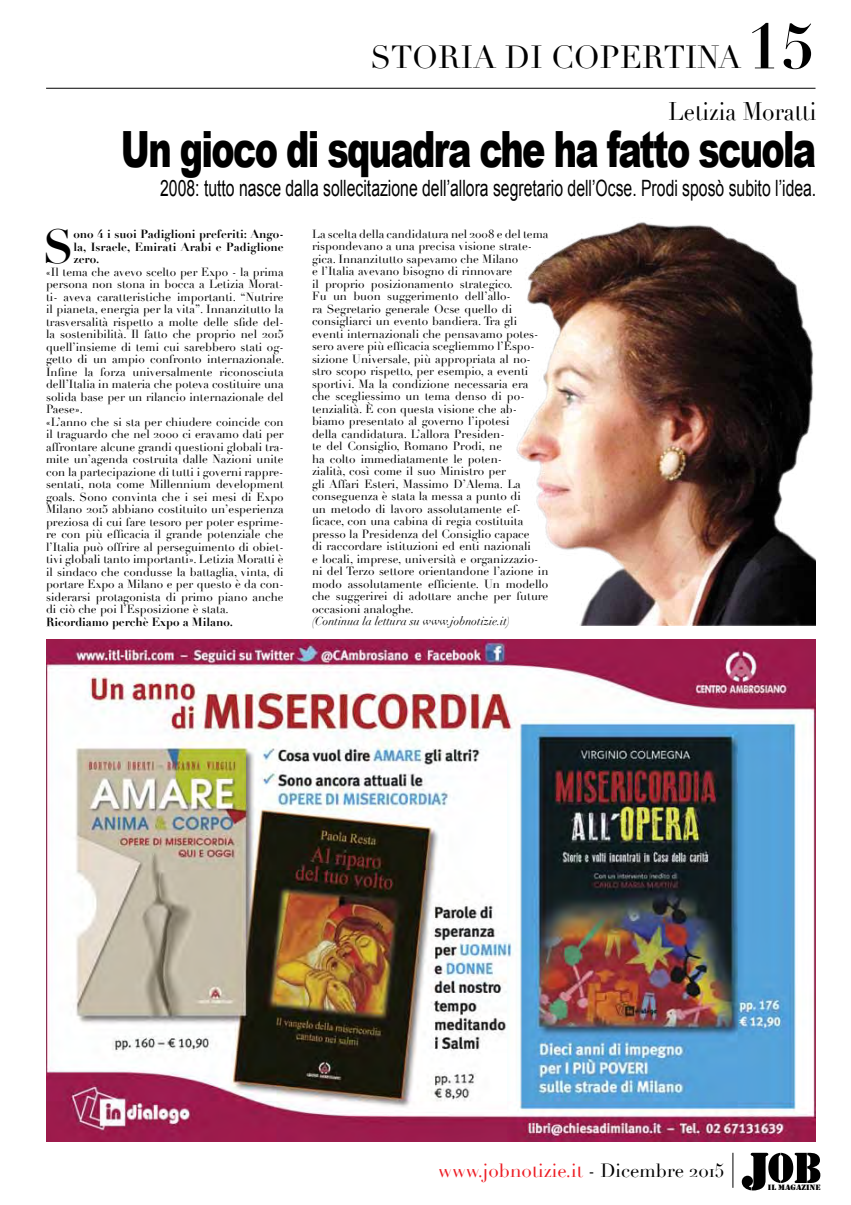
<style>
.page{position:relative;width:851px;height:1205px;background:#fff}
.page>*{position:absolute;margin:0;border:0;box-sizing:border-box;transform-origin:0 0}
.t1{font:700 62.5px "Didot";color:#000}
.t2{font:900 50px "Arial";letter-spacing:-.05em;color:#000;scale:.7 1}
.t3{font:700 46.75px "Didot";color:#000}
.t4{font:31.25px "Didot";color:#000}
.t5{font:25px "Didot";color:#000;scale:.9 1}
.t6{font:22.5px "Arial";color:#000;scale:.7 1}
.t7{font:18.75px "Didot";color:#ed1d24}
.t8{font:11.62px/12.5px "Didot";color:#000}
.t9{font:700 11.62px/12.5px "Didot";color:#000;text-align:justify}
.t10{font:italic 11.62px "Didot";color:#000}
.t11{font:8px "Stencil";color:#000;scale:1.1 1}
.s1{color:#000}
</style>
<div class="page">
<svg style="left:741px;top:1153px;width:79px;height:37px"></svg>
<hr style="left:732px;top:1153px;width:1px;height:35px;background:#000">
<hr style="left:46px;top:88px;width:769px;height:1px;background:#000">
<img style="left:46px;top:640px;width:769px;height:501px">
<img style="left:516px;top:222px;width:299px;height:403px">
<h3 class="t4" style="left:370px;top:39px;width:372px">STORIA DI COPERTINA</h3>
<h1 class="t1" style="left:745px;top:7px;width:71px">15</h1>
<h3 class="t5" style="left:668px;top:96px;width:166px">Letizia Moratti</h3>
<h2 class="t2" style="left:121px;top:113px;width:994px">Un gioco di squadra che ha fatto scuola</h2>
<h3 class="t6" style="left:160px;top:174px;width:938px">2008: tutto nasce dalla sollecitazione dell’allora segretario dell’Ocse. Prodi sposò subito l’idea.</h3>
<h3 class="t3" style="left:43px;top:217px;width:32px">S</h3>
<p class="t9" style="left:73px;top:228px;width:212px">ono 4 i suoi Padiglioni preferiti: Ango&shy;la, Israele, Emirati Arabi e Padiglione zero.</p>
<p class="t8" style="left:46px;top:266px;width:240px">«Il tema che avevo scelto per Expo - la prima persona non stona in bocca a Letizia Morat&shy;ti- aveva caratteristiche importanti. “Nutrire il pianeta, energia per la vita”. Innanzitutto la trasversalità rispetto a molte delle sfide del&shy;la sostenibilità. Il fatto che proprio nel 2015 quell’insieme di temi cui sarebbero stati og&shy;getto di un ampio confronto internazionale.<br>Infine la forza universalmente riconosciuta dell’Italia in materia che poteva costituire una solida base per un rilancio internazionale del Paese».<br>«L’anno che si sta per chiudere coincide con il traguardo che nel 2000 ci eravamo dati per affrontare alcune grandi questioni globali tra&shy;mite un’agenda costruita dalle Nazioni unite con la partecipazione di tutti i governi rappre&shy;sentati, nota come Millennium development goals. Sono convinta che i sei mesi di Expo Milano 2015 abbiano costituito un’esperienza preziosa di cui fare tesoro per poter esprime&shy;re con più efficacia il grande potenziale che l’Italia può offrire al perseguimento di obiet&shy;tivi globali tanto importanti». Letizia Moratti è il sindaco che condusse la battaglia, vinta, di portare Expo a Milano e per questo è da con&shy;siderarsi protagonista di primo piano anche di ciò che poi l’Esposizione è stata.</p>
<p class="t9" style="left:46px;top:615px;width:188px">Ricordiamo perchè Expo a Milano.</p>
<p class="t8" style="left:312px;top:228px;width:238px">La scelta della candidatura nel 2008 e del tema rispondevano a una precisa visione strate&shy;gica. Innanzitutto sapevamo che Milano<br>e l’Italia avevano bisogno di rinnovare<br>il proprio posizionamento strategico.<br>Fu un buon suggerimento dell’allo-<br>ra Segretario generale Ocse quello di consigliarci un evento bandiera. Tra gli eventi internazionali che pensavamo potes&shy;sero avere più efficacia scegliemmo l’Espo&shy;sizione Universale, più appropriata al no&shy;stro scopo rispetto, per esempio, a eventi sportivi. Ma la condizione necessaria era che scegliessimo un tema denso di po&shy;tenzialità. È con questa visione che ab&shy;biamo presentato al governo l’ipotesi<br>della candidatura. L’allora Presiden-<br>te del Consiglio, Romano Prodi, ne<br>ha colto immediatamente le poten-<br>zialità, così come il suo Ministro per<br>gli Affari Esteri, Massimo D’Alema. La conseguenza è stata la messa a punto di<br>un metodo di lavoro assolutamente ef&shy;ficace, con una cabina di regia costituita presso la Presidenza del Consiglio capace<br>di raccordare istituzioni ed enti nazionali<br>e locali, imprese, università e organizzazio&shy;ni del Terzo settore orientandone l’azione in modo assolutamente efficiente. Un modello che suggerirei di adottare anche per future occasioni analoghe.</p>
<p class="t10" style="left:312px;top:614px;width:200px">(Continua la lettura su www.jobnotizie.it)</p>
<h3 class="t7" style="left:438px;top:1159px;width:287px">www.jobnotizie.it <span class="s1">- Dicembre 2015</span></h3>
<p class="t11" style="left:767px;top:1183px;width:49px">IL MAGAZINE</p>
</div>
